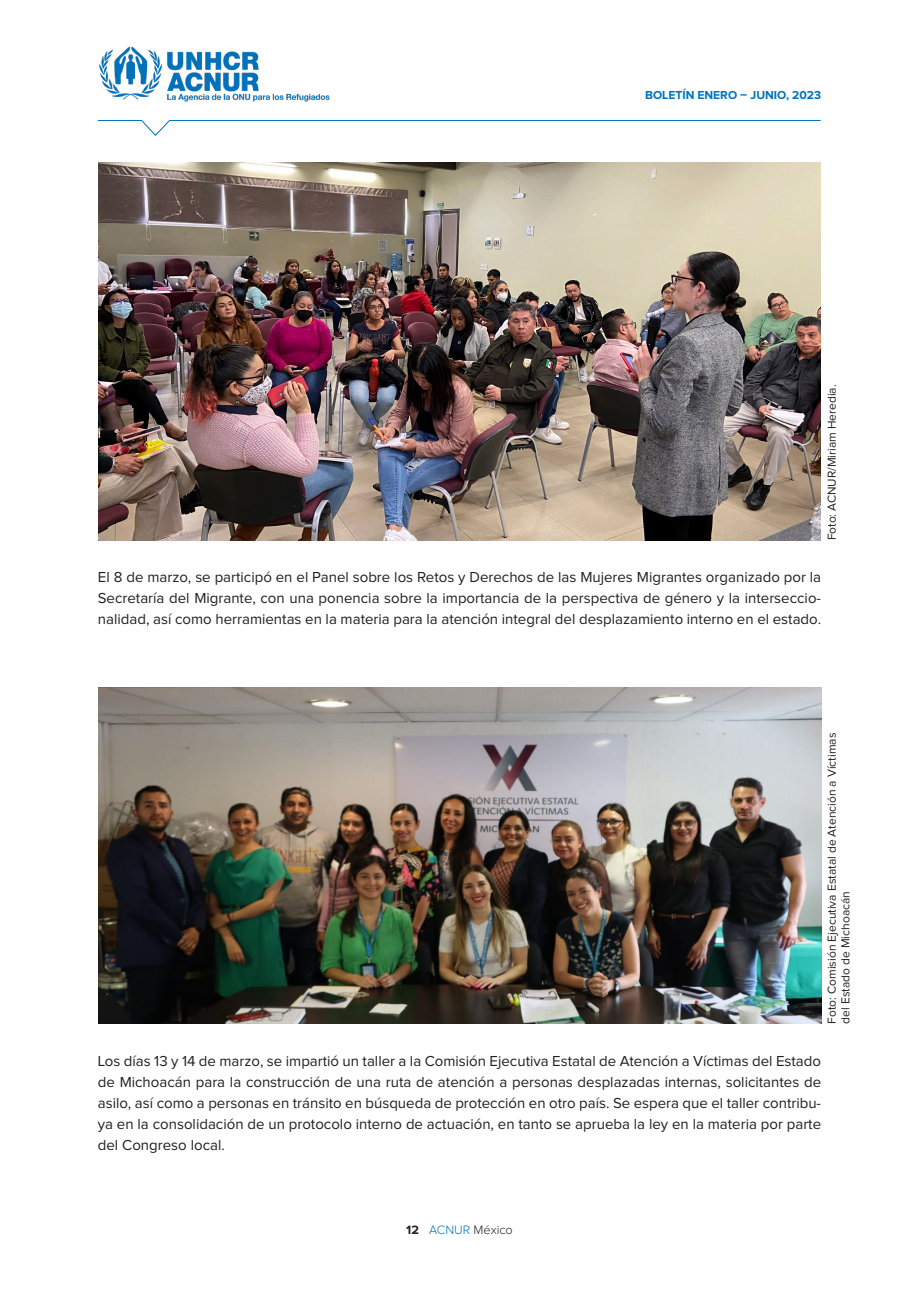
<style>
.page{position:relative;width:919px;height:1289px;background:#fff}
.page>*{position:absolute;margin:0;border:0;box-sizing:border-box;transform-origin:0 0}
._3__Texto{font:15px/21px "Proxima Nova";color:#231f20;text-align:justify}
.t1{font:300 12.6px "Proxima Nova";color:#231f20}
._3__Texto-2{font:12px "Proxima Nova";color:#231f20}
.t2{font:700 12px "Proxima Nova";color:#0072bc}
.s1{font-weight:700}
.s2{color:#0072bc}
</style>
<div class="page">
<img style="left:99px;top:46px;width:231px;height:56px">
<svg style="left:97px;top:120px;width:724px;height:16px"></svg>
<img style="left:98px;top:162px;width:722px;height:378px">
<img style="left:98px;top:687px;width:723px;height:336px">
<p class="t2" style="left:645px;top:89px;width:177px">BOLETÍN ENERO – JUNIO, 2023</p>
<p class="_3__Texto-2" style="left:826px;top:540px;width:157px;rotate:-90deg">Foto: ACNUR/Miriam Heredia.</p>
<p class="_3__Texto" style="left:98px;top:567px;width:724px">El 8 de marzo, se participó en el Panel sobre los Retos y Derechos de las Mujeres Migrantes organizado por la Secretaría del Migrante, con una ponencia sobre la importancia de la perspectiva de género y la interseccio&shy;nalidad, así como herramientas en la materia para la atención integral del desplazamiento interno en el estado.</p>
<p class="_3__Texto-2" style="left:826px;top:1023px;width:292px;rotate:-90deg">Foto: Comisión Ejecutiva Estatal de Atención a Víctimas</p>
<p class="_3__Texto-2" style="left:839px;top:1023px;width:134px;rotate:-90deg">del Estado de Michoacán</p>
<p class="_3__Texto" style="left:98px;top:1050px;width:724px">Los días 13 y 14 de marzo, se impartió un taller a la Comisión Ejecutiva Estatal de Atención a Víctimas del Estado de Michoacán para la construcción de una ruta de atención a personas desplazadas internas, solicitantes de asilo, así como a personas en tránsito en búsqueda de protección en otro país. Se espera que el taller contribu&shy;ya en la consolidación de un protocolo interno de actuación, en tanto se aprueba la ley en la materia por parte del Congreso local.</p>
<p class="t1" style="left:406px;top:1223px;width:108px"><span class="s1">12</span> <span class="s2">ACNUR</span> México</p>
</div>
